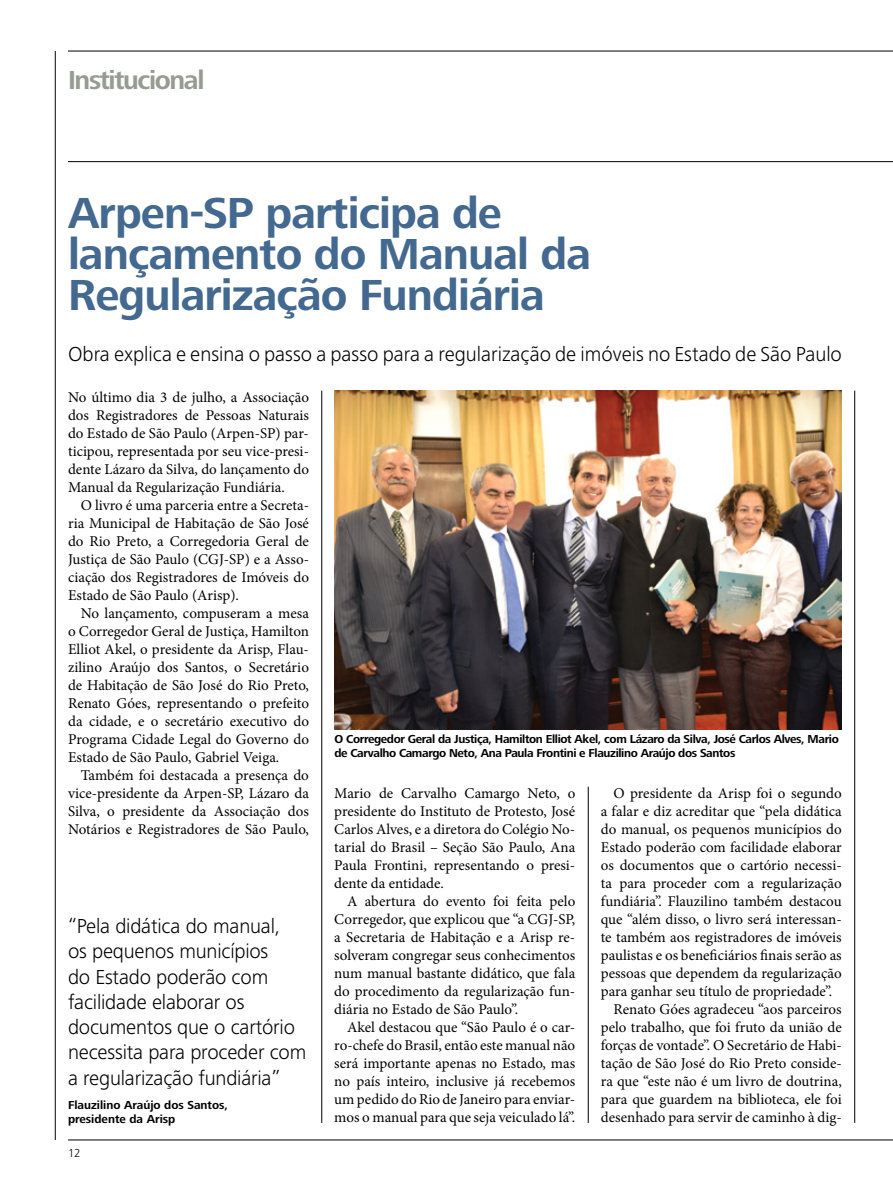
<style>
.page{position:relative;width:893px;height:1191px;background:#fff}
.page>*{position:absolute;margin:0;border:0;box-sizing:border-box;transform-origin:0 0}
.t1{font:700 45px/40.5px "Frutiger Next LT";letter-spacing:-.02em;color:#436990}
.t2{font:700 27px "Frutiger Next LT";letter-spacing:-.05em;color:#979c93}
.t3{font:300 21px/25.2px "Frutiger Next LT";letter-spacing:-.01em;color:#000}
.t4{font:15px/18px "Minion Pro";color:#000;text-align:justify}
.t5{font:700 12px/14.4px "Frutiger Next LT";letter-spacing:-.03em;color:#000}
.t6{font:700 12px/14.4px "Frutiger Next LT";color:#000}
.t7{font:300 12px "Frutiger Next LT";color:#000}
</style>
<div class="page">
<hr style="left:68px;top:51px;width:825px;height:1px;background:#000">
<hr style="left:68px;top:161px;width:825px;height:1px;background:#000">
<hr style="left:55px;top:51px;width:1px;height:1089px;background:#000">
<hr style="left:854px;top:390px;width:1px;height:733px;background:#000">
<hr style="left:68px;top:1139px;width:825px;height:1px;background:#000">
<hr style="left:321px;top:390px;width:1px;height:733px;background:#000">
<hr style="left:588px;top:786px;width:1px;height:337px;background:#000">
<img style="left:334px;top:390px;width:508px;height:339px">
<h2 class="t2" style="left:68px;top:65px;width:138px">Institucional</h2>
<h1 class="t1" style="left:68px;top:193px;width:525px">Arpen-SP participa de lançamento do Manual da<br>Regularização Fundiária</h1>
<h3 class="t3" style="left:68px;top:342px;width:775px">Obra explica e ensina o passo a passo para a regularização de imóveis no Estado de São Paulo</h3>
<p class="t4" style="left:68px;top:388px;width:242px">No último dia 3 de julho, a Associação dos Registradores de Pessoas Naturais do Estado de São Paulo (Arpen-SP) par&shy;ticipou, representada por seu vice-presi&shy;dente Lázaro da Silva, do lançamento do Manual da Regularização Fundiária.</p>
<p class="t4" style="left:68px;top:496px;width:242px;text-indent:13px">O livro é uma parceria entre a Secreta&shy;ria Municipal de Habitação de São José do Rio Preto, a Corregedoria Geral de Justiça de São Paulo (CGJ-SP) e a Asso&shy;ciação dos Registradores de Imóveis do Estado de São Paulo (Arisp).</p>
<p class="t4" style="left:68px;top:604px;width:242px;text-indent:13px">No lançamento, compuseram a mesa o Corregedor Geral de Justiça, Hamilton Elliot Akel, o presidente da Arisp, Flau&shy;zilino Araújo dos Santos, o Secretário de Habitação de São José do Rio Preto, Renato Góes, representando o prefeito da cidade, e o secretário executivo do Programa Cidade Legal do Governo do Estado de São Paulo, Gabriel Veiga.</p>
<p class="t4" style="left:68px;top:766px;width:242px;text-indent:13px">Também foi destacada a presença do vice-presidente da Arpen-SP, Lázaro da Silva, o presidente da Associação dos Notários e Registradores de São Paulo,</p>
<h3 class="t3" style="left:68px;top:913px;width:240px">“Pela didática do manual,<br>os pequenos municípios<br>do Estado poderão com facilidade elaborar os documentos que o cartório necessita para proceder com a regularização fundiária”</h3>
<p class="t6" style="left:68px;top:1097px;width:162px">Flauzilino Araújo dos Santos, presidente da Arisp</p>
<p class="t7" style="left:68px;top:1146px;width:14px">12</p>
<p class="t5" style="left:334px;top:731px;width:506px">O Corregedor Geral da Justiça, Hamilton Elliot Akel, com Lázaro da Silva, José Carlos Alves, Mario de Carvalho Camargo Neto, Ana Paula Frontini e Flauzilino Araújo dos Santos</p>
<p class="t4" style="left:334px;top:784px;width:242px">Mario de Carvalho Camargo Neto, o presidente do Instituto de Protesto, José Carlos Alves, e a diretora do Colégio No&shy;tarial do Brasil – Seção São Paulo, Ana Paula Frontini, representando o presi&shy;dente da entidade.</p>
<p class="t4" style="left:334px;top:892px;width:242px;text-indent:13px">A abertura do evento foi feita pelo Corregedor, que explicou que “a CGJ-SP, a Secretaria de Habitação e a Arisp re&shy;solveram congregar seus conhecimentos num manual bastante didático, que fala do procedimento da regularização fun&shy;diária no Estado de São Paulo”.</p>
<p class="t4" style="left:334px;top:1018px;width:242px;text-indent:13px">Akel destacou que “São Paulo é o car&shy;ro-chefe do Brasil, então este manual não será importante apenas no Estado, mas no país inteiro, inclusive já recebemos um pedido do Rio de Janeiro para enviar&shy;mos o manual para que seja veiculado lá”.</p>
<p class="t4" style="left:614px;top:784px;width:230px">O presidente da Arisp foi o segundo</p>
<p class="t4" style="left:601px;top:802px;width:242px">a falar e diz acreditar que “pela didática</p>
<p class="t4" style="left:601px;top:820px;width:242px">do manual, os pequenos municípios do</p>
<p class="t4" style="left:601px;top:838px;width:242px">Estado poderão com facilidade elaborar</p>
<p class="t4" style="left:601px;top:856px;width:242px">os documentos que o cartório necessi-</p>
<p class="t4" style="left:601px;top:874px;width:242px">ta para proceder com a regularização</p>
<p class="t4" style="left:601px;top:892px;width:242px">fundiária”. Flauzilino também destacou</p>
<p class="t4" style="left:601px;top:910px;width:242px">que “além disso, o livro será interessan-</p>
<p class="t4" style="left:601px;top:928px;width:242px">te também aos registradores de imóveis</p>
<p class="t4" style="left:601px;top:946px;width:242px">paulistas e os beneficiários finais serão as</p>
<p class="t4" style="left:601px;top:964px;width:242px">pessoas que dependem da regularização</p>
<p class="t4" style="left:601px;top:982px;width:233px">para ganhar seu título de propriedade”.</p>
<p class="t4" style="left:614px;top:1000px;width:230px">Renato Góes agradeceu “aos parceiros</p>
<p class="t4" style="left:601px;top:1018px;width:242px">pelo trabalho, que foi fruto da união de</p>
<p class="t4" style="left:601px;top:1036px;width:242px">forças de vontade”. O Secretário de Habi-</p>
<p class="t4" style="left:601px;top:1054px;width:242px">tação de São José do Rio Preto conside-</p>
<p class="t4" style="left:601px;top:1072px;width:242px">ra que “este não é um livro de doutrina,</p>
<p class="t4" style="left:601px;top:1090px;width:242px">para que guardem na biblioteca, ele foi</p>
<p class="t4" style="left:601px;top:1108px;width:242px">desenhado para servir de caminho à dig-</p>
</div>
